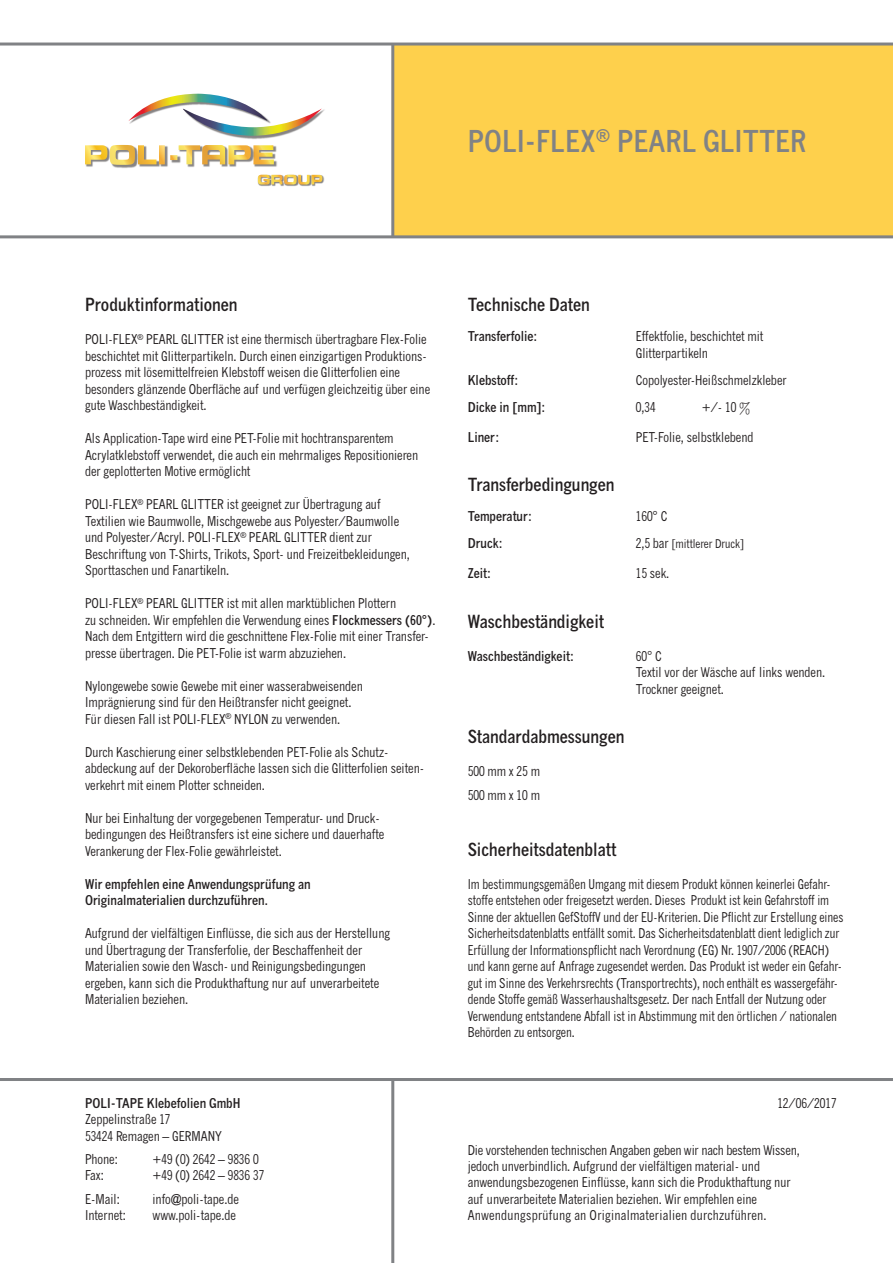
<style>
.page{position:relative;width:893px;height:1263px;background:#fff}
.page>*{position:absolute;margin:0;border:0;box-sizing:border-box;transform-origin:0 0}
.t1{font:700 condensed 30px "News Gothic MT Pro";color:#808285}
.t2{font:700 condensed 18px "News Gothic MT Pro";color:#231f20}
.t3{font:condensed 13.5px/16.5px "News Gothic MT Pro";color:#231f20}
.t4{font:condensed 13.5px/16.5px "News Gothic MT Pro";color:#231f20;scale:.95 1}
.t5{font:700 condensed 13.5px/16.5px "News Gothic MT Pro";color:#231f20}
.t6{font:condensed 12px "News Gothic MT Pro";color:#231f20}
.s1{font-weight:700}
.s2{font-size:13.5px}
</style>
<div class="page">
<div style="left:393px;top:44px;width:500px;height:193px;background:#fed04c"></div>
<hr style="left:0;top:235px;width:893px;height:3px;background:#808285">
<hr style="left:0;top:43px;width:893px;height:3px;background:#808285">
<hr style="left:391px;top:44px;width:3px;height:193px;background:#808285">
<hr style="left:0;top:1078px;width:893px;height:3px;background:#808285">
<hr style="left:391px;top:1079px;width:3px;height:184px;background:#808285">
<img style="left:259px;top:175px;width:66px;height:11px">
<svg style="left:258px;top:175px;width:64px;height:10px"></svg>
<img style="left:86px;top:165px;width:82px;height:3px">
<img style="left:187px;top:146px;width:90px;height:21px">
<svg style="left:85px;top:145px;width:189px;height:20px"></svg>
<img style="left:230px;top:109px;width:95px;height:30px">
<svg style="left:128px;top:94px;width:194px;height:42px"></svg>
<h1 class="t1" style="left:468px;top:122px;width:340px">POLI-FLEX<sup>®</sup> PEARL GLITTER</h1>
<h2 class="t2" style="left:85px;top:293px;width:154px">Produktinformationen</h2>
<p class="t3" style="left:85px;top:331px;width:347px">POLI-FLEX<sup>®</sup> PEARL GLITTER ist eine thermisch übertragbare Flex-Folie beschichtet mit Glitterpartikeln. Durch einen einzigartigen Produktions&shy;prozess mit lösemittelfreien Klebstoff weisen die Glitterfolien eine besonders glänzende Oberfläche auf und verfügen gleichzeitig über eine gute Waschbeständigkeit.</p>
<p class="t3" style="left:85px;top:430px;width:335px">Als Application-Tape wird eine PET-Folie mit hochtransparentem<br>Acrylatklebstoff verwendet, die auch ein mehrmaliges Repositionieren der geplotterten Motive ermöglicht</p>
<p class="t3" style="left:85px;top:496px;width:326px">POLI-FLEX<sup>®</sup> PEARL GLITTER ist geeignet zur Übertragung auf Textilien wie Baumwolle, Mischgewebe aus Polyester/Baumwolle und Polyester/Acryl. POLI-FLEX<sup>®</sup> PEARL GLITTER dient zur Beschriftung von T-Shirts, Trikots, Sport- und Freizeitbekleidungen, Sporttaschen und Fanartikeln.</p>
<p class="t3" style="left:85px;top:595px;width:352px">POLI-FLEX<sup>®</sup> PEARL GLITTER ist mit allen marktüblichen Plottern<br>zu schneiden. Wir empfehlen die Verwendung eines <span class="s1">Flockmessers (60°)</span>.<br>Nach dem Entgittern wird die geschnittene Flex-Folie mit einer Transfer&shy;presse übertragen. Die PET-Folie ist warm abzuziehen.</p>
<p class="t3" style="left:85px;top:677px;width:279px">Nylongewebe sowie Gewebe mit einer wasserabweisenden<br>Imprägnierung sind für den Heißtransfer nicht geeignet.<br>Für diesen Fall ist POLI-FLEX<sup>®</sup> NYLON zu verwenden.</p>
<p class="t3" style="left:85px;top:743px;width:341px">Durch Kaschierung einer selbstklebenden PET-Folie als Schutz&shy;abdeckung auf der Dekoroberfläche lassen sich die Glitterfolien seiten&shy;verkehrt mit einem Plotter schneiden.</p>
<p class="t3" style="left:85px;top:809px;width:301px">Nur bei Einhaltung der vorgegebenen Temperatur- und Druck&shy;bedingungen des Heißtransfers ist eine sichere und dauerhafte<br>Verankerung der Flex-Folie gewährleistet.</p>
<p class="t5" style="left:85px;top:875px;width:227px">Wir empfehlen eine Anwendungsprüfung an<br>Originalmaterialien durchzuführen.</p>
<p class="t3" style="left:85px;top:925px;width:306px">Aufgrund der vielfältigen Einflüsse, die sich aus der Herstellung und Übertragung der Transferfolie, der Beschaffenheit der Materialien sowie den Wasch- und Reinigungsbedingungen ergeben, kann sich die Produkthaftung nur auf unverarbeitete Materialien beziehen.</p>
<p class="t5" style="left:85px;top:1095px;width:157px">POLI-TAPE Klebefolien GmbH</p>
<p class="t3" style="left:85px;top:1111px;width:138px">Zeppelinstraße 17<br>53424 Remagen – GERMANY</p>
<p class="t3" style="left:85px;top:1151px;width:34px">Phone:</p>
<p class="t3" style="left:153px;top:1151px;width:108px">+49 (0) 2642 – 9836 0</p>
<p class="t3" style="left:85px;top:1167px;width:20px">Fax:</p>
<p class="t3" style="left:153px;top:1167px;width:113px">+49 (0) 2642 – 9836 37</p>
<p class="t3" style="left:85px;top:1190px;width:36px">E-Mail:</p>
<p class="t3" style="left:153px;top:1190px;width:88px">info@poli-tape.de</p>
<p class="t3" style="left:85px;top:1207px;width:42px">Internet:</p>
<p class="t3" style="left:153px;top:1207px;width:85px">www.poli-tape.de</p>
<h2 class="t2" style="left:468px;top:293px;width:124px">Technische Daten</h2>
<p class="t5" style="left:468px;top:328px;width:71px">Transferfolie:</p>
<p class="t3" style="left:636px;top:328px;width:129px">Effektfolie, beschichtet mit<br>Glitterpartikeln</p>
<p class="t5" style="left:468px;top:371px;width:52px">Klebstoff:</p>
<p class="t3" style="left:636px;top:371px;width:152px">Copolyester-Heißschmelzkleber</p>
<p class="t5" style="left:468px;top:398px;width:79px">Dicke in [mm]:</p>
<p class="t3" style="left:636px;top:398px;width:21px">0,34</p>
<p class="t3" style="left:702px;top:398px;width:50px">+/- 10 %</p>
<p class="t5" style="left:468px;top:428px;width:33px">Liner:</p>
<p class="t3" style="left:636px;top:428px;width:119px">PET-Folie, selbstklebend</p>
<h2 class="t2" style="left:468px;top:473px;width:148px">Transferbedingungen</h2>
<p class="t5" style="left:468px;top:508px;width:66px">Temperatur:</p>
<p class="t3" style="left:636px;top:508px;width:33px">160° C</p>
<p class="t5" style="left:468px;top:535px;width:36px">Druck:</p>
<p class="t6" style="left:636px;top:537px;width:110px"><span class="s2">2,5 bar</span> [mittlerer Druck]</p>
<p class="t5" style="left:468px;top:565px;width:25px">Zeit:</p>
<p class="t3" style="left:636px;top:565px;width:35px">15 sek.</p>
<h2 class="t2" style="left:468px;top:610px;width:138px">Waschbeständigkeit</h2>
<p class="t5" style="left:468px;top:647px;width:108px">Waschbeständigkeit:</p>
<p class="t3" style="left:636px;top:647px;width:191px">60° C<br>Textil vor der Wäsche auf links wenden.<br>Trockner geeignet.</p>
<h2 class="t2" style="left:468px;top:725px;width:158px">Standardabmessungen</h2>
<p class="t3" style="left:468px;top:759px;width:74px;line-height:24px">500 mm x 25 m<br>500 mm x 10 m</p>
<h2 class="t2" style="left:468px;top:838px;width:150px">Sicherheitsdatenblatt</h2>
<p class="t4" style="left:468px;top:875px;width:397px">Im bestimmungsgemäßen Umgang mit diesem Produkt können keinerlei Gefahr&shy;stoffe entstehen oder freigesetzt werden. Dieses Produkt ist kein Gefahrstoff im Sinne der aktuellen GefStoffV und der EU-Kriterien. Die Pflicht zur Erstellung eines Sicherheitsdatenblatts entfällt somit. Das Sicherheitsdatenblatt dient lediglich zur Erfüllung der Informationspflicht nach Verordnung (EG) Nr. 1907/2006 (REACH) und kann gerne auf Anfrage zugesendet werden. Das Produkt ist weder ein Gefahr&shy;gut im Sinne des Verkehrsrechts (Transportrechts), noch enthält es wassergefähr&shy;dende Stoffe gemäß Wasserhaushaltsgesetz. Der nach Entfall der Nutzung oder Verwendung entstandene Abfall ist in Abstimmung mit den örtlichen / nationalen Behörden zu entsorgen.</p>
<p class="t3" style="left:777px;top:1095px;width:61px">12/06/2017</p>
<p class="t3" style="left:468px;top:1142px;width:334px">Die vorstehenden technischen Angaben geben wir nach bestem Wissen, jedoch unverbindlich. Aufgrund der vielfältigen material- und anwendungsbezogenen Einflüsse, kann sich die Produkthaftung nur auf unverarbeitete Materialien beziehen. Wir empfehlen eine Anwendungsprüfung an Originalmaterialien durchzuführen.</p>
</div>
